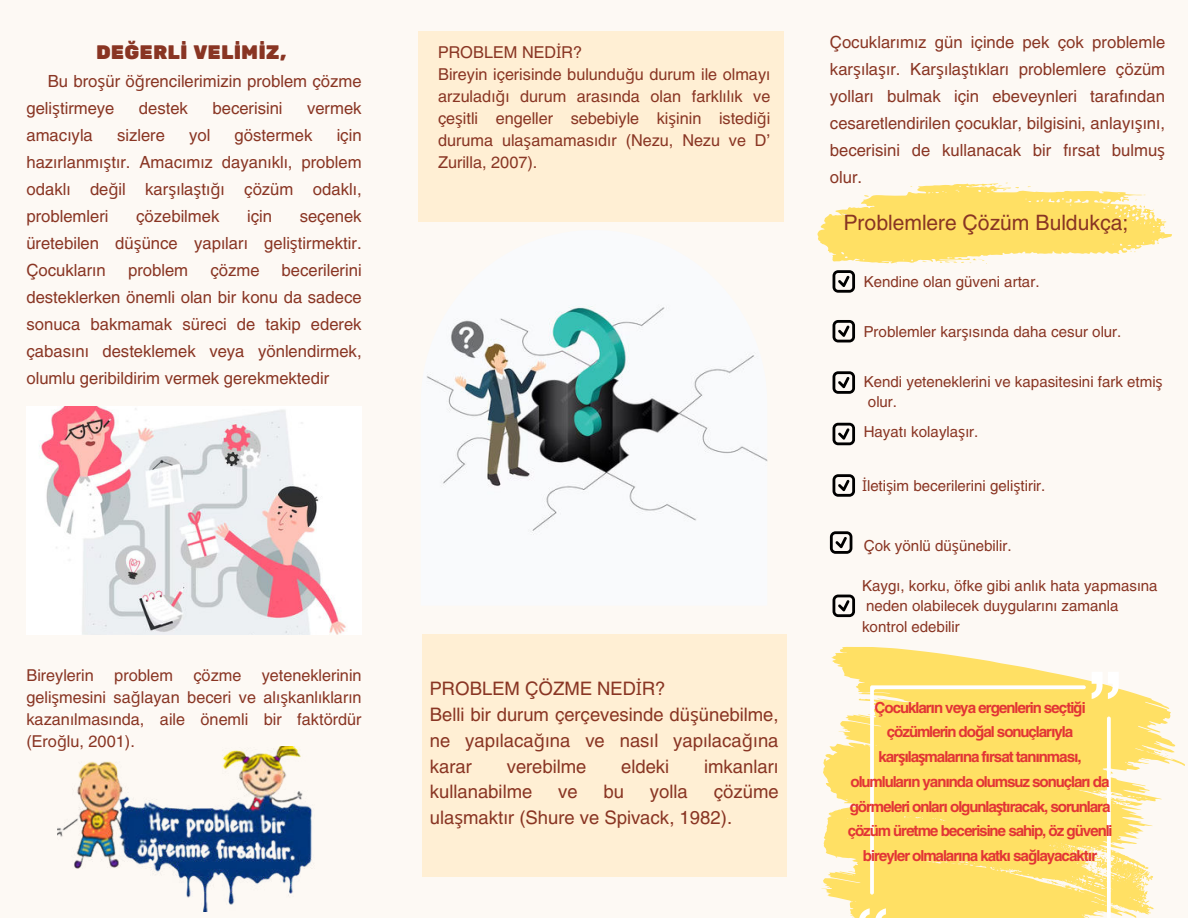
<style>
.page{position:relative;width:1188px;height:918px;background:#fdf9f4}
.page>*{position:absolute;margin:0;border:0;box-sizing:border-box;transform-origin:0 0}
.t1{font:21px "Helios";color:#893523}
.t2{font:19.5px "Rubik One";color:#893523}
.t3{font:18.3px/25.7px "Helios";color:#893523}
.t4{font:16.5px/27px "Helios";color:#893523;text-align:justify}
.t5{font:16.2px/22px "Helios";color:#893523;text-align:justify}
.t6{font:15px/20.2px "Helios";color:#893523}
.t7{font:700 15px/24.8px "Helios";letter-spacing:-.07em;color:#e23535;text-align:center}
.s1{font-family:"Noto Sans"}
</style>
<div class="page">
<img style="left:426px;top:305px;width:341px;height:230px">
<div style="left:418px;top:31px;width:365px;height:190px;background:#ffefd4"></div>
<img style="left:58px;top:747px;width:254px;height:164px">
<img style="left:26px;top:406px;width:336px;height:228px">
<div style="left:422px;top:635px;width:365px;height:242px;background:#ffefd4"></div>
<svg style="left:833px;top:270px;width:22px;height:23px"></svg>
<svg style="left:817px;top:183px;width:355px;height:81px"></svg>
<svg style="left:833px;top:320px;width:22px;height:22px"></svg>
<svg style="left:833px;top:371px;width:22px;height:23px"></svg>
<svg style="left:833px;top:595px;width:22px;height:22px"></svg>
<svg style="left:830px;top:531px;width:22px;height:23px"></svg>
<svg style="left:833px;top:474px;width:22px;height:23px"></svg>
<svg style="left:833px;top:423px;width:22px;height:22px"></svg>
<svg style="left:822px;top:647px;width:363px;height:271px"></svg>
<p class="t2" style="left:96px;top:40px;width:192px">DEĞERLİ VELİMİZ,</p>
<p class="t4" style="left:26px;top:67px;width:337px;text-indent:21px">Bu bro<span class="s1">ş</span>ür ö<span class="s1">ğ</span>rencilerimizin problem çözme geli<span class="s1">ş</span>tirmeye</p>
<p class="t4" style="left:139px;top:94px;width:51px">destek</p>
<p class="t4" style="left:213px;top:94px;width:72px">becerisini</p>
<p class="t4" style="left:307px;top:94px;width:56px">vermek</p>
<p class="t4" style="left:26px;top:121px;width:68px">amac<span class="s1">ı</span>yla</p>
<p class="t4" style="left:117px;top:121px;width:49px">sizlere</p>
<p class="t4" style="left:189px;top:121px;width:23px">yol</p>
<p class="t4" style="left:235px;top:121px;width:79px">göstermek</p>
<p class="t4" style="left:26px;top:121px;width:337px;text-indent:310px">için haz<span class="s1">ı</span>rlanm<span class="s1">ış</span>t<span class="s1">ı</span>r. Amac<span class="s1">ı</span>m<span class="s1">ı</span>z dayan<span class="s1">ı</span>kl<span class="s1">ı</span>, problem odakl<span class="s1">ı</span> de<span class="s1">ğ</span>il kar<span class="s1">şı</span>la<span class="s1">ş</span>t<span class="s1">ığı</span> çözüm odakl<span class="s1">ı</span>, problemleri</p>
<p class="t4" style="left:26px;top:202px;width:337px;text-indent:273px">seçenek üretebilen dü<span class="s1">ş</span>ünce yap<span class="s1">ı</span>lar<span class="s1">ı</span> geli<span class="s1">ş</span>tirmektir.<br>Çocuklar<span class="s1">ı</span>n</p>
<p class="t4" style="left:136px;top:202px;width:85px">çözebilmek</p>
<p class="t4" style="left:247px;top:202px;width:26px">için</p>
<p class="t4" style="left:26px;top:256px;width:337px;text-indent:255px">becerilerini desteklerken önemli olan bir konu da sadece sonuca bakmamak süreci de takip ederek çabas<span class="s1">ı</span>n<span class="s1">ı</span> desteklemek veya yönlendirmek, olumlu geribildirim vermek gerekmektedir</p>
<p class="t4" style="left:128px;top:256px;width:62px">problem</p>
<p class="t4" style="left:210px;top:256px;width:51px">çözme</p>
<p class="t5" style="left:26px;top:664px;width:337px;text-indent:235px">yeteneklerinin geli<span class="s1">ş</span>mesini sa<span class="s1">ğ</span>layan beceri ve al<span class="s1">ış</span>kanl<span class="s1">ı</span>klar<span class="s1">ı</span>n kazan<span class="s1">ı</span>lmas<span class="s1">ı</span>nda, aile önemli bir faktördür (Ero<span class="s1">ğ</span>lu, 2001).</p>
<p class="t5" style="left:26px;top:664px;width:69px">Bireylerin</p>
<p class="t5" style="left:114px;top:664px;width:60px">problem</p>
<p class="t5" style="left:193px;top:664px;width:50px">çözme</p>
<p class="t5" style="left:438px;top:41px;width:334px;text-align:left">PROBLEM NED<span class="s1">İ</span>R?<br>Bireyin içerisinde bulundu<span class="s1">ğ</span>u durum ile olmay<span class="s1">ı </span>arzulad<span class="s1">ığı</span> durum aras<span class="s1">ı</span>nda olan farkl<span class="s1">ı</span>l<span class="s1">ı</span>k ve çe<span class="s1">ş</span>itli engeller sebebiyle ki<span class="s1">ş</span>inin istedi<span class="s1">ğ</span>i duruma ula<span class="s1">ş</span>amamas<span class="s1">ı</span>d<span class="s1">ı</span>r (Nezu, Nezu ve D’ Zurilla, 2007).</p>
<p class="t3" style="left:430px;top:676px;width:350px">PROBLEM ÇÖZME NED<span class="s1">İ</span>R?<br>Belli bir durum çerçevesinde dü<span class="s1">ş</span>ünebilme, ne yap<span class="s1">ı</span>laca<span class="s1">ğı</span>na ve nas<span class="s1">ı</span>l yap<span class="s1">ı</span>laca<span class="s1">ğı</span>na karar</p>
<p class="t3" style="left:507px;top:753px;width:81px">verebilme</p>
<p class="t3" style="left:621px;top:753px;width:50px">eldeki</p>
<p class="t3" style="left:704px;top:753px;width:76px">imkanlar<span class="s1">ı</span></p>
<p class="t3" style="left:430px;top:778px;width:104px">kullanabilme</p>
<p class="t3" style="left:558px;top:778px;width:21px">ve</p>
<p class="t3" style="left:604px;top:778px;width:22px">bu</p>
<p class="t3" style="left:650px;top:778px;width:39px">yolla</p>
<p class="t3" style="left:430px;top:778px;width:350px;text-indent:284px">çözüme ula<span class="s1">ş</span>makt<span class="s1">ı</span>r (Shure ve Spivack, 1982).</p>
<p class="t4" style="left:830px;top:28px;width:337px">Çocuklar<span class="s1">ı</span>m<span class="s1">ı</span>z gün içinde pek çok problemle kar<span class="s1">şı</span>la<span class="s1">şı</span>r. Kar<span class="s1">şı</span>la<span class="s1">ş</span>t<span class="s1">ı</span>klar<span class="s1">ı</span> problemlere çözüm yollar<span class="s1">ı</span> bulmak için ebeveynleri taraf<span class="s1">ı</span>ndan cesaretlendirilen çocuklar, bilgisini, anlay<span class="s1">ışı</span>n<span class="s1">ı</span>, becerisini de kullanacak bir f<span class="s1">ı</span>rsat bulmu<span class="s1">ş </span>olur.</p>
<p class="t1" style="left:844px;top:209px;width:286px">Problemlere Çözüm Buldukça;</p>
<p class="t6" style="left:864px;top:271px;width:177px">Kendine olan güveni artar.</p>
<p class="t6" style="left:864px;top:321px;width:259px">Problemler kar<span class="s1">şı</span>s<span class="s1">ı</span>nda daha cesur olur.</p>
<p class="t6" style="left:864px;top:371px;width:301px">Kendi yeteneklerini ve kapasitesini fark etmi<span class="s1">ş </span>olur.</p>
<p class="t6" style="left:864px;top:421px;width:116px">Hayat<span class="s1">ı</span> kolayla<span class="s1">şı</span>r.</p>
<p class="t6" style="left:862px;top:475px;width:185px"><span class="s1">İ</span>leti<span class="s1">ş</span>im becerilerini geli<span class="s1">ş</span>tirir.</p>
<p class="t6" style="left:864px;top:535px;width:149px">Çok yönlü dü<span class="s1">ş</span>ünebilir.</p>
<p class="t6" style="left:862px;top:575px;width:297px">Kayg<span class="s1">ı</span>, korku, öfke gibi anl<span class="s1">ı</span>k hata yapmas<span class="s1">ı</span>na neden olabilecek duygular<span class="s1">ı</span>n<span class="s1">ı</span> zamanla kontrol edebilir</p>
<p class="t7" style="left:848px;top:695px;width:266px">Çocuklar<span class="s1">ı</span>n veya ergenlerin seçti<span class="s1">ğ</span>i çözümlerin do<span class="s1">ğ</span>al sonuçlar<span class="s1">ı</span>yla kar<span class="s1">şı</span>la<span class="s1">ş</span>malar<span class="s1">ı</span>na f<span class="s1">ı</span>rsat tan<span class="s1">ı</span>nmas<span class="s1">ı</span>, olumlular<span class="s1">ı</span>n yan<span class="s1">ı</span>nda olumsuz sonuçlar<span class="s1">ı</span> da görmeleri onlar<span class="s1">ı</span> olgunla<span class="s1">ş</span>t<span class="s1">ı</span>racak, sorunlara çözüm üretme becerisine sahip, öz güvenli bireyler olmalar<span class="s1">ı</span>na katk<span class="s1">ı</span> sa<span class="s1">ğ</span>layacakt<span class="s1">ı</span>r</p>
</div>
